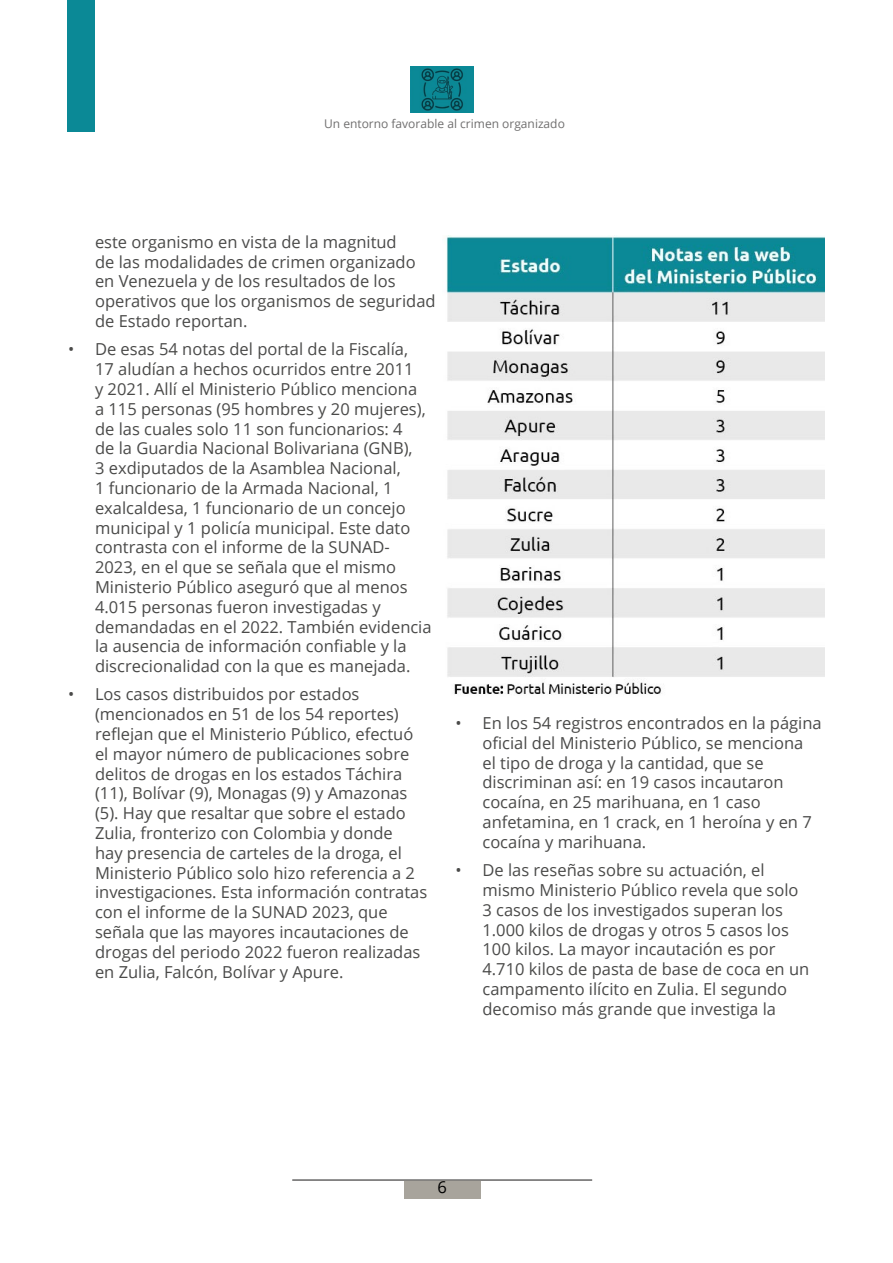
<style>
.page{position:relative;width:893px;height:1263px;background:#fff}
.page>*{position:absolute;margin:0;border:0;box-sizing:border-box;transform-origin:0 0}
.t1{font:16.5px/19.8px "Open Sans";color:#4a4a49}
.t2{font:16.5px "Open Sans";color:#000}
.t3{font:12px "Open Sans";color:#706f6f}
</style>
<div class="page">
<img style="left:410px;top:67px;width:64px;height:46px">
<div style="left:68px;top:0;width:27px;height:132px;background:#0b8996"></div>
<div style="left:404px;top:1180px;width:76px;height:18px;background:#a8a49c"></div>
<hr style="left:292px;top:1179px;width:300px;height:1px;background:#706f6f">
<img style="left:446px;top:235px;width:379px;height:460px">
<p class="t3" style="left:324px;top:115px;width:242px">Un entorno favorable al crimen organizado</p>
<p class="t1" style="left:95px;top:231px;width:342px">este organismo en vista de la magnitud<br>de las modalidades de crimen organizado en Venezuela y de los resultados de los operativos que los organismos de seguridad de Estado reportan.</p>
<p class="t1" style="left:95px;top:339px;width:338px;text-indent:-27px">• De esas 54 notas del portal de la Fiscalía,<br>17 aludían a hechos ocurridos entre 2011<br>y 2021. Allí el Ministerio Público menciona<br>a 115 personas (95 hombres y 20 mujeres), de las cuales solo 11 son funcionarios: 4<br>de la Guardia Nacional Bolivariana (GNB),<br>3 exdiputados de la Asamblea Nacional,<br>1 funcionario de la Armada Nacional, 1 exalcaldesa, 1 funcionario de un concejo municipal y 1 policía municipal. Este dato contrasta con el informe de la SUNAD-2023, en el que se señala que el mismo Ministerio Público aseguró que al menos 4.015 personas fueron investigadas y demandadas en el 2022. También evidencia la ausencia de información confiable y la discrecionalidad con la que es manejada.</p>
<p class="t1" style="left:95px;top:684px;width:334px;text-indent:-27px">• Los casos distribuidos por estados (mencionados en 51 de los 54 reportes) reflejan que el Ministerio Público, efectuó el mayor número de publicaciones sobre delitos de drogas en los estados Táchira (11), Bolívar (9), Monagas (9) y Amazonas (5). Hay que resaltar que sobre el estado Zulia, fronterizo con Colombia y donde<br>hay presencia de carteles de la droga, el Ministerio Público solo hizo referencia a 2 investigaciones. Esta información contratas con el informe de la SUNAD 2023, que señala que las mayores incautaciones de drogas del periodo 2022 fueron realizadas en Zulia, Falcón, Bolívar y Apure.</p>
<p class="t1" style="left:482px;top:713px;width:341px;text-indent:-27px">• En los 54 registros encontrados en la página oficial del Ministerio Público, se menciona<br>el tipo de droga y la cantidad, que se discriminan así: en 19 casos incautaron cocaína, en 25 marihuana, en 1 caso anfetamina, en 1 crack, en 1 heroína y en 7 cocaína y marihuana.</p>
<p class="t1" style="left:482px;top:860px;width:328px;text-indent:-27px">• De las reseñas sobre su actuación, el mismo Ministerio Público revela que solo 3 casos de los investigados superan los 1.000 kilos de drogas y otros 5 casos los 100 kilos. La mayor incautación es por 4.710 kilos de pasta de base de coca en un campamento ilícito en Zulia. El segundo decomiso más grande que investiga la</p>
<p class="t2" style="left:437px;top:1176px;width:11px">6</p>
</div>
